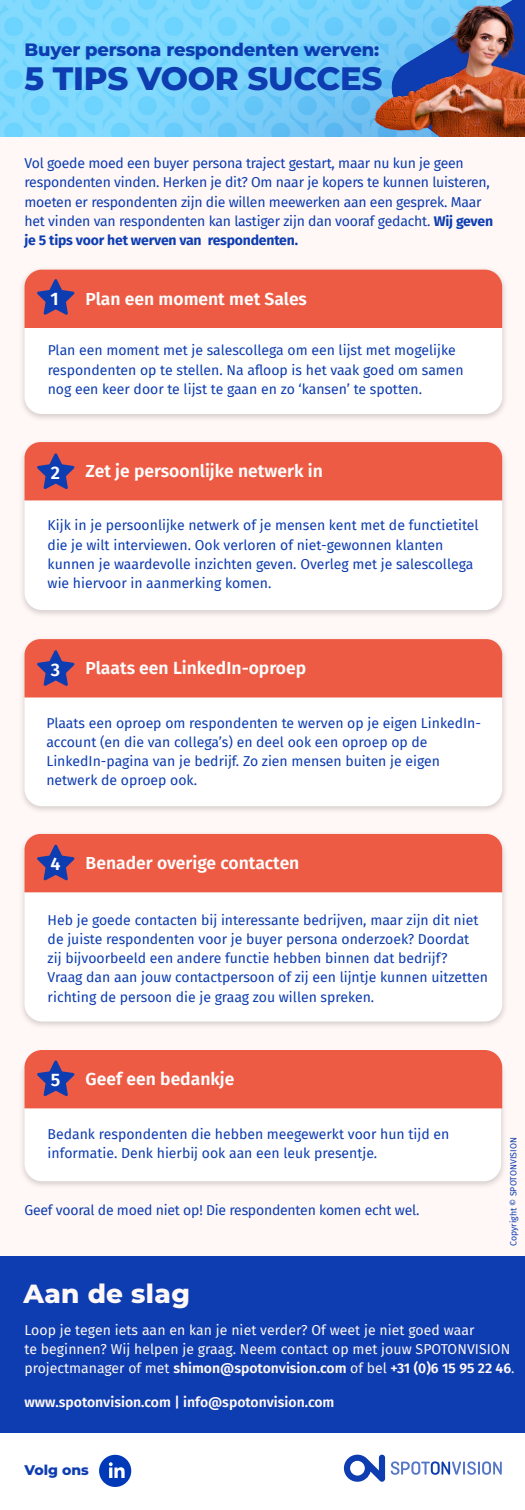
<style>
.page{position:relative;width:525px;height:1510px;background:#fff}
.page>*{position:absolute;margin:0;border:0;box-sizing:border-box;transform-origin:0 0}
.t1{font:800 32.38px "Montserrat";letter-spacing:-.01em;color:#0d3db0}
.t2{font:800 26.25px "Montserrat";letter-spacing:.01em;color:#fff8f7}
.t3{font:600 18.11px "Fira Sans";color:#fff}
.t4{font:800 17.94px "Montserrat";letter-spacing:-.01em;color:#0d3db0}
.t5{font:600 17.5px "Fira Sans";color:#fff}
.t6{font:14px/19.2px "Fira Sans";color:#0d3db0}
.t7{font:14px/19.2px "Fira Sans";letter-spacing:.005em;color:#fff8f7}
.t8{font:600 14px "Fira Sans";color:#fff8f7}
.t9{font:800 14px "Montserrat";color:#0d3db0}
.t10{font:8.66px "Fira Sans";color:#0d3db0}
.s1{font-weight:700}
.s2{font-weight:600}
</style>
<div class="page">
<img style="left:0;top:0;width:368px;height:137px">
<svg style="left:368px;top:0;width:22px;height:70px;background:#73cbf8"></svg>
<img style="left:390px;top:0;width:135px;height:137px">
<img style="left:367px;top:70px;width:62px;height:67px">
<img style="left:443px;top:0;width:82px;height:42px">
<div style="left:99px;top:1454px;width:32px;height:32px;background:#0039b7;border-radius:50%"></div>
<svg style="left:109px;top:1462px;width:16px;height:15px"></svg>
<div style="left:0;top:137px;width:525px;height:1296px;background:#fff8f7"></div>
<div style="left:0;top:1256px;width:525px;height:177px;background:#0d3db0"></div>
<div style="left:18px;top:266px;width:490px;height:156px;background:#000;opacity:.18"></div>
<div style="left:24px;top:270px;width:478px;height:144px;background:#fff;border-radius:18px"></div>
<div style="left:24px;top:270px;width:478px;height:58px;background:#ed5b45"></div>
<div style="left:18px;top:438px;width:490px;height:180px;background:#000;opacity:.18"></div>
<div style="left:24px;top:442px;width:478px;height:168px;background:#fff;border-radius:18px"></div>
<div style="left:24px;top:442px;width:478px;height:58px;background:#ed5b45"></div>
<div style="left:18px;top:635px;width:490px;height:179px;background:#000;opacity:.18"></div>
<div style="left:24px;top:639px;width:478px;height:167px;background:#fff;border-radius:18px"></div>
<div style="left:24px;top:639px;width:478px;height:58px;background:#ed5b45"></div>
<div style="left:18px;top:830px;width:490px;height:200px;background:#000;opacity:.18"></div>
<div style="left:24px;top:834px;width:478px;height:187px;background:#fff;border-radius:18px"></div>
<div style="left:24px;top:834px;width:478px;height:58px;background:#ed5b45"></div>
<div style="left:18px;top:1050px;width:489px;height:140px;background:#000;opacity:.18"></div>
<div style="left:24px;top:1054px;width:477px;height:127px;background:#fff;border-radius:18px"></div>
<div style="left:24px;top:1050px;width:478px;height:58px;background:#ed5b45"></div>
<svg style="left:391px;top:1461px;width:111px;height:13px"></svg>
<svg style="left:344px;top:1454px;width:41px;height:27px"></svg>
<p class="t4" style="left:24px;top:38px;width:356px">Buyer persona respondenten werven:</p>
<h1 class="t1" style="left:24px;top:57px;width:359px">5 TIPS VOOR SUCCES</h1>
<p class="t6" style="left:24px;top:153px;width:470px">Vol goede moed een buyer persona traject gestart, maar nu kun je geen respondenten vinden. Herken je dit? Om naar je kopers te kunnen luisteren, moeten er respondenten zijn die willen meewerken aan een gesprek. Maar het vinden van respondenten kan lastiger zijn dan vooraf gedacht. <span class="s1">Wij geven je 5 tips voor het werven van respondenten.</span></p>
<p class="t5" style="left:86px;top:284px;width:223px">Plan een moment met Sales</p>
<p class="t6" style="left:48px;top:340px;width:418px">Plan een moment met je salescollega om een lijst met mogelijke respondenten op te stellen. Na afloop is het vaak goed om samen nog een keer door te lijst te gaan en zo ‘kansen’ te spotten.</p>
<p class="t3" style="left:50px;top:283px;width:10px">1</p>
<p class="t3" style="left:51px;top:457px;width:11px">2</p>
<p class="t5" style="left:86px;top:456px;width:239px">Zet je persoonlijke netwerk in</p>
<p class="t6" style="left:48px;top:515px;width:432px">Kijk in je persoonlijke netwerk of je mensen kent met de functietitel die je wilt interviewen. Ook verloren of niet-gewonnen klanten kunnen je waardevolle inzichten geven. Overleg met je salescollega wie hiervoor in aanmerking komen.</p>
<p class="t3" style="left:51px;top:655px;width:11px">3</p>
<p class="t5" style="left:86px;top:653px;width:222px">Plaats een LinkedIn-oproep</p>
<p class="t6" style="left:46px;top:712px;width:436px">Plaats een oproep om respondenten te werven op je eigen LinkedIn&shy;account (en die van collega’s) en deel ook een oproep op de LinkedIn-pagina van je bedrijf. Zo zien mensen buiten je eigen netwerk de oproep ook.</p>
<p class="t3" style="left:51px;top:848px;width:12px">4</p>
<p class="t5" style="left:86px;top:848px;width:215px">Benader overige contacten</p>
<p class="t6" style="left:48px;top:909px;width:442px">Heb je goede contacten bij interessante bedrijven, maar zijn dit niet de juiste respondenten voor je buyer persona onderzoek? Doordat<br>zij bijvoorbeeld een andere functie hebben binnen dat bedrijf?<br>Vraag dan aan jouw contactpersoon of zij een lijntje kunnen uitzetten richting de persoon die je graag zou willen spreken.</p>
<p class="t3" style="left:51px;top:1064px;width:11px">5</p>
<p class="t5" style="left:86px;top:1064px;width:150px">Geef een bedankje</p>
<p class="t6" style="left:48px;top:1123px;width:403px">Bedank respondenten die hebben meegewerkt voor hun tijd en informatie. Denk hierbij ook aan een leuk presentje.</p>
<p class="t6" style="left:24px;top:1199px;width:396px">Geef vooral de moed niet op! Die respondenten komen echt wel.</p>
<h2 class="t2" style="left:24px;top:1275px;width:168px">Aan de slag</h2>
<p class="t10" style="left:507px;top:1190px;width:110px;rotate:-90deg">Copyright © SPOTONVISION</p>
<p class="t10" style="left:507px;top:1245px;width:110px;rotate:-90deg">Copyright © SPOTONVISION</p>
<p class="t7" style="left:24px;top:1320px;width:492px">Loop je tegen iets aan en kan je niet verder? Of weet je niet goed waar<br>te beginnen? Wij helpen je graag. Neem contact op met jouw SPOTONVISION projectmanager of met <span class="s2">shimon@spotonvision.com</span> of bel <span class="s2">+31 (0)6 15 95 22 46</span>.</p>
<p class="t8" style="left:24px;top:1390px;width:311px">www.spotonvision.com | info@spotonvision.com</p>
<p class="t9" style="left:24px;top:1460px;width:66px">Volg ons</p>
</div>
